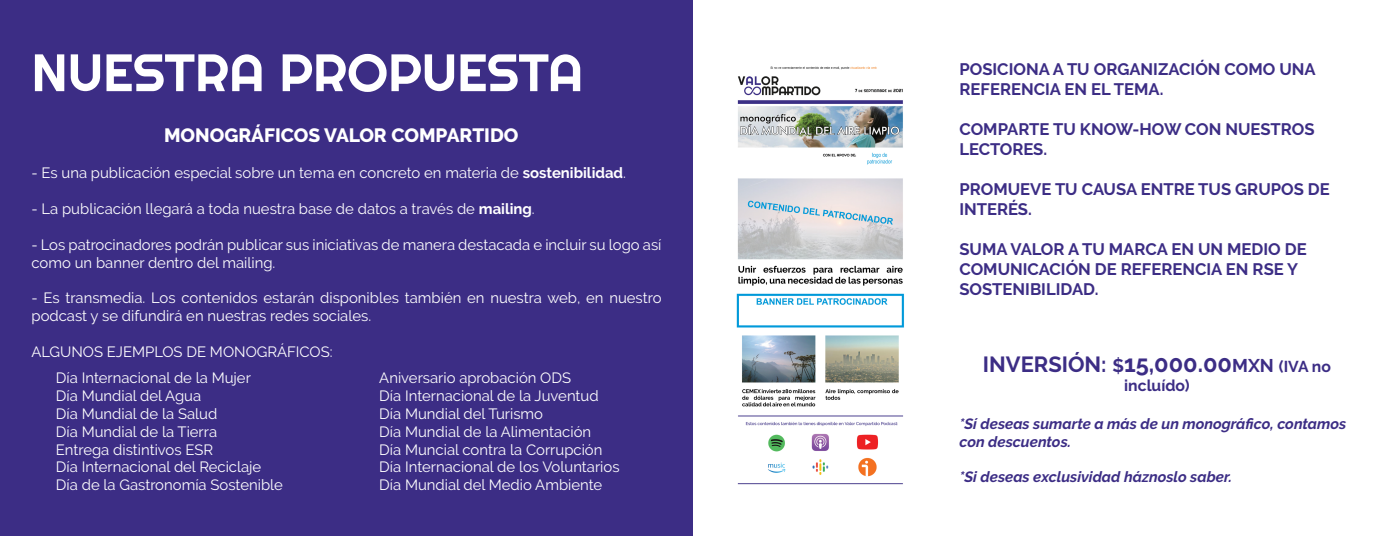
<style>
.page{position:relative;width:1386px;height:536px;background:#fff}
.page>*{position:absolute;margin:0;border:0;box-sizing:border-box;transform-origin:0 0}
.t1{font:52.5px "Righteous";color:#fff}
.t2{font:700 21.88px "Raleway";color:#3c2d85}
.t3{font:800 19.25px "Raleway";color:#fff}
.t4{font:700 16.62px/19.9px "Raleway";color:#3c2d85}
.t5{font:700 15.75px "Raleway";color:#3c2d85}
.t6{font:14.88px/17.8px "Raleway";color:#fff}
.t7{font:italic 700 14.88px/17.8px "Raleway";color:#3c2d85}
.s1{font-weight:700}
.s2{font-size:18.38px}
.s3{font-size:23.62px}
.s4{font-size:15.75px}
</style>
<div class="page">
<div style="left:0;top:0;width:693px;height:536px;background:#3c2d85"></div>
<img style="left:736px;top:66px;width:168px;height:419px">
<h1 class="t1" style="left:32px;top:39px;width:553px">NUESTRA PROPUESTA</h1>
<p class="t3" style="left:164px;top:124px;width:356px">MONOGRÁFICOS VALOR COMPARTIDO</p>
<p class="t6" style="left:32px;top:164px;width:596px">- Es una publicación especial sobre un tema en concreto en materia de <span class="s1">sostenibilidad</span>.</p>
<p class="t6" style="left:32px;top:200px;width:505px">- La publicación llegará a toda nuestra base de datos a través de <span class="s1">mailing</span>.</p>
<p class="t6" style="left:32px;top:235px;width:632px">- Los patrocinadores podrán publicar sus iniciativas de manera destacada e incluir su logo así como un banner dentro del mailing.</p>
<p class="t6" style="left:32px;top:289px;width:632px">- Es transmedia. Los contenidos estarán disponibles también en nuestra web, en nuestro podcast y se difundirá en nuestras redes sociales.</p>
<p class="t6" style="left:56px;top:338px;width:278px;line-height:26.2px;text-indent:-24px">ALGUNOS EJEMPLOS DE MONOGRÁFICOS:<br>Día Internacional de la Mujer</p>
<p class="t6" style="left:56px;top:386px;width:229px">Día Mundial del Agua<br>Día Mundial de la Salud<br>Día Mundial de la Tierra<br>Entrega distintivos ESR<br>Día Internacional del Reciclaje<br>Día de la Gastronomía Sostenible</p>
<p class="t6" style="left:379px;top:369px;width:242px">Aniversario aprobación ODS<br>Día Internacional de la Juventud<br>Día Mundial del Turismo<br>Día Mundial de la Alimentación<br>Día Muncial contra la Corrupción<br>Día Internacional de los Voluntarios<br>Día Mundial del Medio Ambiente</p>
<p class="t4" style="left:959px;top:59px;width:358px">POSICIONA A TU ORGANIZACIÓN COMO UNA<br>REFERENCIA EN EL TEMA.</p>
<p class="t4" style="left:959px;top:119px;width:357px">COMPARTE TU KNOW-HOW CON NUESTROS<br>LECTORES.</p>
<p class="t4" style="left:959px;top:179px;width:372px">PROMUEVE TU CAUSA ENTRE TUS GRUPOS DE<br>INTERÉS.</p>
<p class="t4" style="left:959px;top:239px;width:349px">SUMA VALOR A TU MARCA EN UN MEDIO DE<br>COMUNICACIÓN DE REFERENCIA EN RSE Y<br>SOSTENIBILIDAD.</p>
<h2 class="t2" style="left:983px;top:352px;width:349px">INVERSIÓN: <span class="s2">$</span><span class="s3">15,000.00</span><span class="s2">MXN</span> <span class="s4">(IVA no</span></h2>
<p class="t5" style="left:1124px;top:376px;width:67px">incluído)</p>
<p class="t7" style="left:959px;top:414px;width:388px">*Sí deseas sumarte a más de un monográfico, contamos con descuentos.</p>
<p class="t7" style="left:959px;top:468px;width:274px">*Si deseas exclusividad háznoslo saber.</p>
</div>
